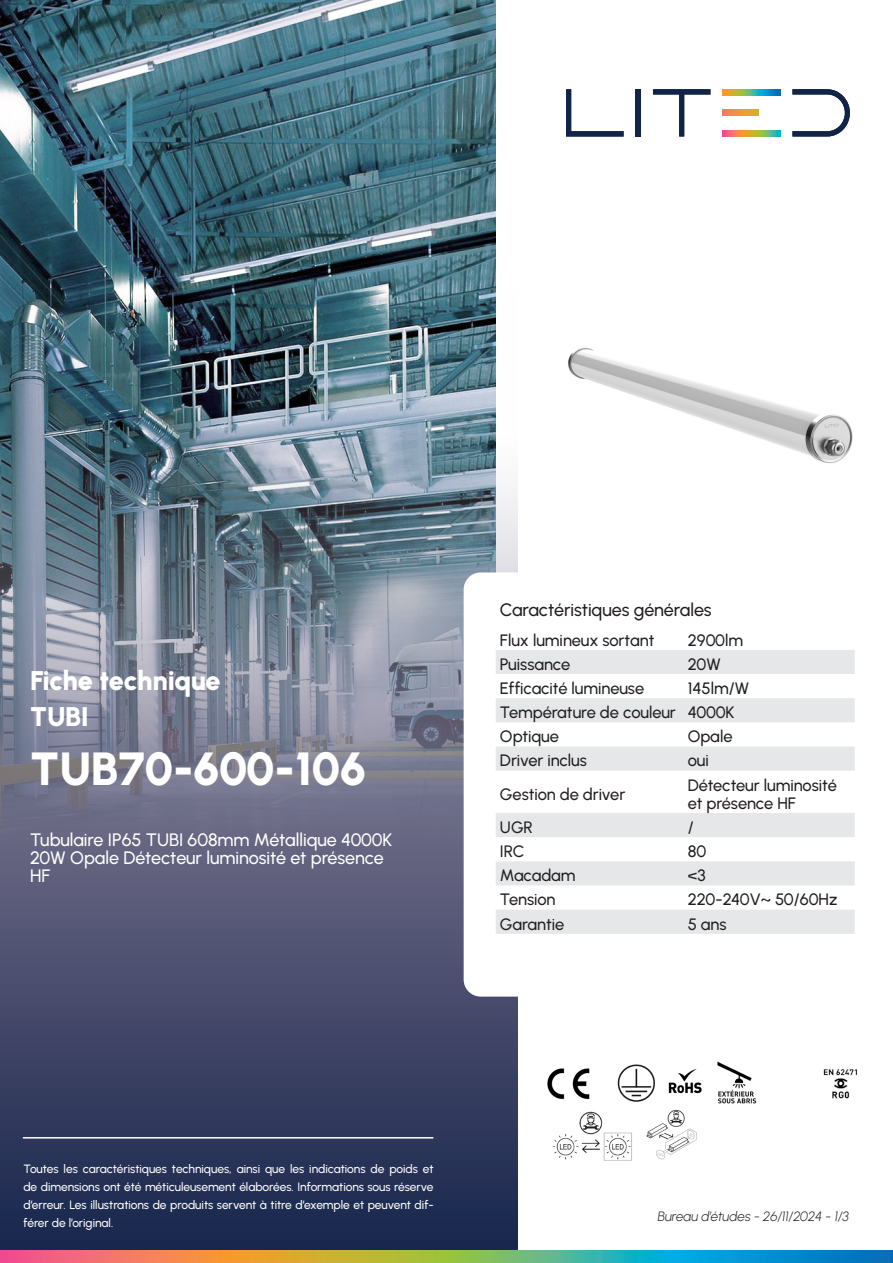
<style>
.page{position:relative;width:893px;height:1263px;background:#fff}
.page>*{position:absolute;margin:0;border:0;box-sizing:border-box;transform-origin:0 0}
.t1{font:900 46.5px "Urbanist";color:#fff}
.Texte_courant{font:900 27px "Urbanist";letter-spacing:-.015em;color:#fff}
.Texte_courant-2{font:500 18px/18px "Urbanist";letter-spacing:-.005em;color:#fff}
.t2{font:500 18px "Urbanist";letter-spacing:-.005em;color:#231f20}
.Texte_courant-3{font:500 16.5px/18px "Urbanist";letter-spacing:-.005em;color:#231f20}
.Texte_courant-4{font:italic 300 13.5px "Urbanist";color:#231f20}
.Texte_courant-5{font:500 12px/18px "Urbanist";letter-spacing:-.005em;color:#fff;text-align:justify}
</style>
<div class="page">
<img style="left:0;top:0;width:496px;height:277px">
<img style="left:0;top:277px;width:517px;height:973px">
<hr style="left:23px;top:1137px;width:410px;height:1px;background:#fff">
<img style="left:568px;top:347px;width:285px;height:117px">
<div style="left:464px;top:572px;width:403px;height:424px;background:#fff;border-radius:17px"></div>
<svg style="left:496px;top:650px;width:359px;height:284px;fill:#ecedee"></svg>
<img style="left:617px;top:1064px;width:38px;height:38px">
<img style="left:547px;top:1068px;width:43px;height:31px">
<img style="left:668px;top:1069px;width:34px;height:25px">
<img style="left:823px;top:1069px;width:34px;height:30px">
<img style="left:717px;top:1061px;width:40px;height:43px">
<img style="left:646px;top:1110px;width:51px;height:50px">
<img style="left:552px;top:1111px;width:80px;height:50px">
<svg style="left:792px;top:89px;width:58px;height:48px"></svg>
<svg style="left:723px;top:131px;width:57px;height:5px"></svg>
<svg style="left:723px;top:110px;width:35px;height:6px"></svg>
<svg style="left:723px;top:89px;width:57px;height:6px"></svg>
<svg style="left:653px;top:89px;width:57px;height:48px"></svg>
<div style="left:636px;top:89px;width:5px;height:47px;background:#112448"></div>
<svg style="left:566px;top:89px;width:58px;height:48px"></svg>
<svg style="left:0;top:1250px;width:893px;height:13px;background:#849a7e"></svg>
<p class="Texte_courant" style="left:30px;top:661px;width:192px">Fiche technique</p>
<p class="Texte_courant" style="left:30px;top:697px;width:60px">TUBI</p>
<p class="t1" style="left:30px;top:736px;width:338px">TUB70-600-106</p>
<p class="Texte_courant-2" style="left:30px;top:830px;width:364px">Tubulaire IP65 TUBI 608mm Métallique 4000K<br>20W Opale Détecteur luminosité et présence<br>HF</p>
<p class="t2" style="left:500px;top:598px;width:213px">Caractéristiques générales</p>
<p class="Texte_courant-3" style="left:500px;top:630px;width:156px">Flux lumineux sortant</p>
<p class="Texte_courant-3" style="left:688px;top:630px;width:57px">2900lm</p>
<p class="Texte_courant-3" style="left:500px;top:654px;width:72px">Puissance</p>
<p class="Texte_courant-3" style="left:688px;top:654px;width:34px">20W</p>
<p class="Texte_courant-3" style="left:500px;top:679px;width:146px">Efficacité lumineuse</p>
<p class="Texte_courant-3" style="left:688px;top:679px;width:63px">145lm/W</p>
<p class="Texte_courant-3" style="left:500px;top:703px;width:177px">Température de couleur</p>
<p class="Texte_courant-3" style="left:688px;top:703px;width:48px">4000K</p>
<p class="Texte_courant-3" style="left:500px;top:727px;width:61px">Optique</p>
<p class="Texte_courant-3" style="left:688px;top:727px;width:46px">Opale</p>
<p class="Texte_courant-3" style="left:500px;top:751px;width:88px">Driver inclus</p>
<p class="Texte_courant-3" style="left:688px;top:751px;width:22px">oui</p>
<p class="Texte_courant-3" style="left:500px;top:784px;width:127px">Gestion de driver</p>
<p class="Texte_courant-3" style="left:688px;top:775px;width:151px">Détecteur luminosité et présence HF</p>
<p class="Texte_courant-3" style="left:500px;top:817px;width:35px">UGR</p>
<p class="Texte_courant-3" style="left:688px;top:817px;width:8px">/</p>
<p class="Texte_courant-3" style="left:500px;top:842px;width:26px">IRC</p>
<p class="Texte_courant-3" style="left:688px;top:842px;width:20px">80</p>
<p class="Texte_courant-3" style="left:500px;top:866px;width:77px">Macadam</p>
<p class="Texte_courant-3" style="left:688px;top:866px;width:19px">&lt;3</p>
<p class="Texte_courant-3" style="left:500px;top:890px;width:57px">Tension</p>
<p class="Texte_courant-3" style="left:688px;top:890px;width:151px">220-240V~ 50/60Hz</p>
<p class="Texte_courant-3" style="left:500px;top:914px;width:66px">Garantie</p>
<p class="Texte_courant-3" style="left:688px;top:914px;width:40px">5 ans</p>
<p class="Texte_courant-5" style="left:23px;top:1159px;width:412px">Toutes les caractéristiques techniques, ainsi que les indications de poids et de dimensions ont été méticuleusement élaborées. Informations sous réserve d’erreur. Les illustrations de produits servent à titre d’exemple et peuvent dif&shy;férer de l’original.</p>
<p class="Texte_courant-4" style="left:658px;top:1207px;width:193px">Bureau d’études - 26/11/2024 - 1/3</p>
</div>
